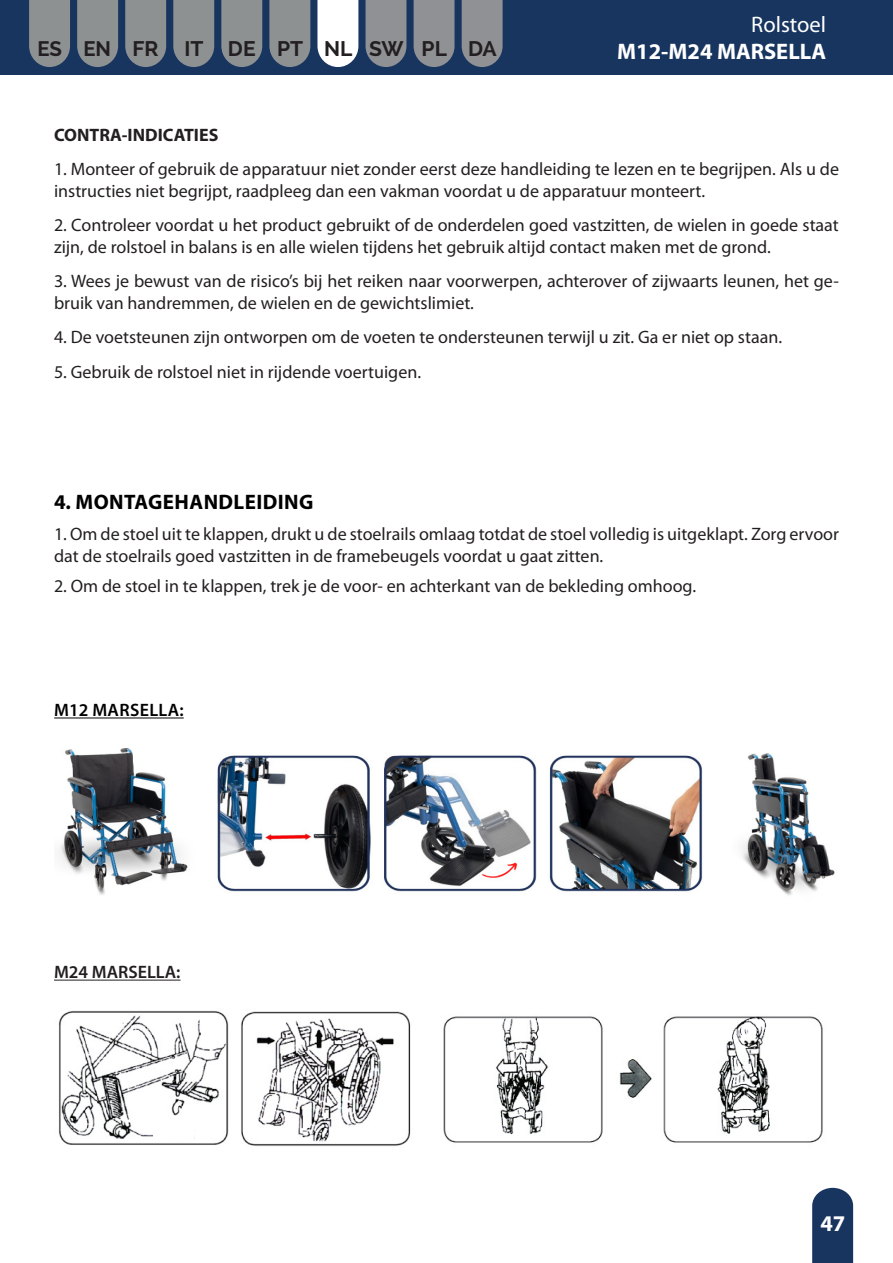
<style>
.page{position:relative;width:893px;height:1263px;background:#fff}
.page>*{position:absolute;margin:0;border:0;box-sizing:border-box;transform-origin:0 0}
.t1{font:700 22.5px "Myriad Pro";color:#fff}
.t2{font:22.5px "Myriad Pro";color:#fff}
.t3{font:700 21px "Raleway";color:#231f20}
.Título_de_apartado{font:700 21px "Myriad Pro";letter-spacing:.02em;color:#000001}
.Cuerpo_de_texto{font:18px/21.6px "Myriad Pro";color:#231f20}
.Subtítulo{font:700 18px "Myriad Pro";color:#231f20}
.Espacio_pequeño{font:600 18px "Myriad Pro";letter-spacing:.02em;color:#000001}
.t4{font:600 18px "Myriad Pro";color:#231f20}
.s1{font-size:20.85px}
</style>
<div class="page">
<div style="left:0;top:0;width:893px;height:75px;background:#183560"></div>
<svg style="left:29px;top:0;width:41px;height:67px;background:#858a8d"></svg>
<svg style="left:125px;top:0;width:41px;height:67px;background:#858a8d"></svg>
<svg style="left:414px;top:0;width:41px;height:67px;background:#858990"></svg>
<svg style="left:269px;top:0;width:41px;height:67px;background:#858a8d"></svg>
<svg style="left:77px;top:0;width:41px;height:67px;background:#858a8d"></svg>
<svg style="left:366px;top:0;width:40px;height:67px;background:#878b90"></svg>
<svg style="left:221px;top:0;width:41px;height:67px;background:#858a8d"></svg>
<svg style="left:173px;top:0;width:41px;height:67px;background:#858a8d"></svg>
<svg style="left:462px;top:0;width:41px;height:67px;background:#868a90"></svg>
<svg style="left:317px;top:0;width:41px;height:67px;background:#edeff2"></svg>
<svg style="left:812px;top:1188px;width:41px;height:75px;background:#243f68"></svg>
<hr style="left:54px;top:717px;width:130px;height:1px;background:#000001">
<hr style="left:54px;top:980px;width:127px;height:1px;background:#231f20">
<img style="left:59px;top:748px;width:776px;height:148px">
<img style="left:443px;top:1016px;width:380px;height:127px">
<img style="left:59px;top:1010px;width:352px;height:136px">
<div style="left:153px;top:1127px;width:41px;height:13px;background:#fff"></div>
<p class="t3" style="left:37px;top:37px;width:461px"><span class="s1">ES EN</span> FR IT DE PT NL SW PL DA</p>
<p class="t2" style="left:751px;top:10px;width:77px">Rolstoel</p>
<p class="t1" style="left:617px;top:37px;width:210px">M12-M24 MARSELLA</p>
<p class="Subtítulo" style="left:54px;top:123px;width:166px">CONTRA-INDICATIES</p>
<p class="Cuerpo_de_texto" style="left:54px;top:158px;width:787px">1. Monteer of gebruik de apparatuur niet zonder eerst deze handleiding te lezen en te begrijpen. Als u de instructies niet begrijpt, raadpleeg dan een vakman voordat u de apparatuur monteert.</p>
<p class="Cuerpo_de_texto" style="left:54px;top:214px;width:786px">2. Controleer voordat u het product gebruikt of de onderdelen goed vastzitten, de wielen in goede staat zijn, de rolstoel in balans is en alle wielen tijdens het gebruik altijd contact maken met de grond.</p>
<p class="Cuerpo_de_texto" style="left:54px;top:270px;width:786px">3. Wees je bewust van de risico’s bij het reiken naar voorwerpen, achterover of zijwaarts leunen, het ge&shy;bruik van handremmen, de wielen en de gewichtslimiet.</p>
<p class="Cuerpo_de_texto" style="left:54px;top:326px;width:730px">4. De voetsteunen zijn ontworpen om de voeten te ondersteunen terwijl u zit. Ga er niet op staan.</p>
<p class="Cuerpo_de_texto" style="left:54px;top:361px;width:369px">5. Gebruik de rolstoel niet in rijdende voertuigen.</p>
<p class="Título_de_apartado" style="left:54px;top:488px;width:261px">4. MONTAGEHANDLEIDING</p>
<p class="Cuerpo_de_texto" style="left:54px;top:523px;width:786px">1. Om de stoel uit te klappen, drukt u de stoelrails omlaag totdat de stoel volledig is uitgeklapt. Zorg ervoor dat de stoelrails goed vastzitten in de framebeugels voordat u gaat zitten.</p>
<p class="Cuerpo_de_texto" style="left:54px;top:575px;width:644px">2. Om de stoel in te klappen, trek je de voor- en achterkant van de bekleding omhoog.</p>
<p class="Espacio_pequeño" style="left:54px;top:699px;width:131px">M12 MARSELLA:</p>
<p class="t4" style="left:54px;top:961px;width:128px">M24 MARSELLA:</p>
<p class="t1" style="left:820px;top:1209px;width:26px">47</p>
</div>
